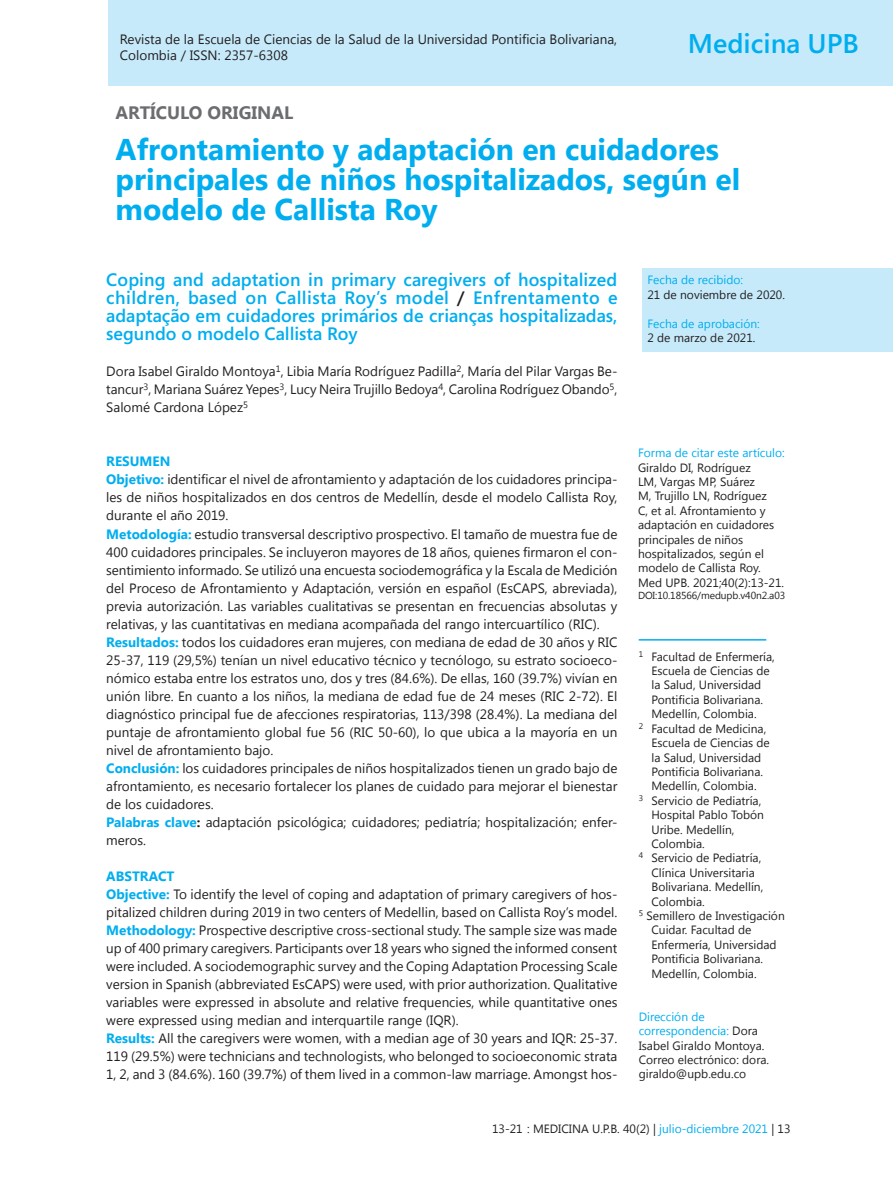
<style>
.page{position:relative;width:893px;height:1191px;background:#fff}
.page>*{position:absolute;margin:0;border:0;box-sizing:border-box;transform-origin:0 0}
._4_titulo_articulo{font:700 30px/30px "Segoe UI";color:#00aeef}
._5_titulo_articulo_i{font:600 27px "Segoe";color:#00aeef}
._5_titulo_articulo_i-2{font:600 18px/18px "Segoe";color:#00aeef;text-align:justify}
._3_seccion{font:700 18px "Segoe UI";color:#6c6d70}
._6_resumen_y_claves{font:13.5px/18px "Segoe UI";color:#231f20;text-align:justify}
._1_contenido{font:13.5px/16.5px "Segoe UI";color:#231f20}
._6_resumen_y_claves-2{font:700 13.5px "Segoe UI";color:#00aeef}
.pies_de_pagina{font:12px/14.4px "Segoe UI";color:#231f20}
.como_citar_y_direcci{font:12px/14.4px "Segoe UI";color:#231f20}
._2_corrido{font:12px "Segoe UI";color:#231f20}
.como_citar_y_direcci-2{font:12px "Segoe UI";color:#00aeef}
.como_citar_y_direcci-3{font:10.2px "Segoe UI";letter-spacing:-.01em;color:#231f20}
.s1{color:#231f20}
.s2{font-weight:700;color:#00aeef}
.s3{font-weight:700}
.s4{color:#00aeef}
</style>
<div class="page">
<div style="left:643px;top:268px;width:250px;height:84px;background:#c6eafa"></div>
<hr style="left:639px;top:639px;width:127px;height:1px;background:#00aeef">
<div style="left:108px;top:0;width:785px;height:85px;background:#c6eafa"></div>
<p class="_1_contenido" style="left:120px;top:30px;width:499px">Revista de la Escuela de Ciencias de la Salud de la Universidad Pontificia Bolivariana,<br>Colombia / ISSN: 2357-6308</p>
<p class="_5_titulo_articulo_i" style="left:688px;top:28px;width:172px">Medicina UPB</p>
<p class="_3_seccion" style="left:116px;top:100px;width:179px">ARTÍCULO ORIGINAL</p>
<p class="_4_titulo_articulo" style="left:116px;top:133px;width:626px">Afrontamiento y adaptación en cuidadores principales de niños hospitalizados, según el modelo de Callista Roy</p>
<p class="_5_titulo_articulo_i-2" style="left:106px;top:271px;width:513px">Coping and adaptation in primary caregivers of hospitalized children, based on Callista Roy’s model <span class="s1">/</span> Enfrentamento e adaptação em cuidadores primários de crianças hospitalizadas, segundo o modelo Callista Roy</p>
<p class="_6_resumen_y_claves" style="left:106px;top:362px;width:513px">Dora Isabel Giraldo Montoya<sup>1</sup>, Libia María Rodríguez Padilla<sup>2</sup>, María del Pilar Vargas Be&shy;tancur<sup>3</sup>, Mariana Suárez Yepes<sup>3</sup>, Lucy Neira Trujillo Bedoya<sup>4</sup>, Carolina Rodríguez Obando<sup>5</sup>, Salomé Cardona López<sup>5</sup></p>
<p class="_6_resumen_y_claves-2" style="left:106px;top:452px;width:66px">RESUMEN</p>
<p class="_6_resumen_y_claves" style="left:106px;top:470px;width:513px"><span class="s2">Objetivo:</span> identificar el nivel de afrontamiento y adaptación de los cuidadores principa&shy;les de niños hospitalizados en dos centros de Medellín, desde el modelo Callista Roy, durante el año 2019.</p>
<p class="_6_resumen_y_claves" style="left:106px;top:524px;width:513px"><span class="s2">Metodología:</span> estudio transversal descriptivo prospectivo. El tamaño de muestra fue de 400 cuidadores principales. Se incluyeron mayores de 18 años, quienes firmaron el con&shy;sentimiento informado. Se utilizó una encuesta sociodemográfica y la Escala de Medición del Proceso de Afrontamiento y Adaptación, versión en español (EsCAPS, abreviada), previa autorización. Las variables cualitativas se presentan en frecuencias absolutas y relativas, y las cuantitativas en mediana acompañada del rango intercuartílico (RIC).</p>
<p class="_6_resumen_y_claves" style="left:106px;top:632px;width:513px"><span class="s2">Resultados:</span> todos los cuidadores eran mujeres, con mediana de edad de 30 años y RIC 25-37, 119 (29,5%) tenían un nivel educativo técnico y tecnólogo, su estrato socioeco&shy;nómico estaba entre los estratos uno, dos y tres (84.6%). De ellas, 160 (39.7%) vivían en unión libre. En cuanto a los niños, la mediana de edad fue de 24 meses (RIC 2-72). El diagnóstico principal fue de afecciones respiratorias, 113/398 (28.4%). La mediana del puntaje de afrontamiento global fue 56 (RIC 50-60), lo que ubica a la mayoría en un nivel de afrontamiento bajo.</p>
<p class="_6_resumen_y_claves" style="left:106px;top:758px;width:513px"><span class="s2">Conclusión:</span> los cuidadores principales de niños hospitalizados tienen un grado bajo de afrontamiento, es necesario fortalecer los planes de cuidado para mejorar el bienestar de los cuidadores.</p>
<p class="_6_resumen_y_claves" style="left:106px;top:812px;width:513px"><span class="s2">Palabras clave</span><span class="s3">:</span> adaptación psicológica; cuidadores; pediatría; hospitalización; enfer&shy;meros.</p>
<p class="_6_resumen_y_claves-2" style="left:106px;top:866px;width:70px">ABSTRACT</p>
<p class="_6_resumen_y_claves" style="left:106px;top:884px;width:513px"><span class="s2">Objective:</span> To identify the level of coping and adaptation of primary caregivers of hos&shy;pitalized children during 2019 in two centers of Medellin, based on Callista Roy’s model.</p>
<p class="_6_resumen_y_claves" style="left:106px;top:920px;width:513px"><span class="s2">Methodology:</span> Prospective descriptive cross-sectional study. The sample size was made up of 400 primary caregivers. Participants over 18 years who signed the informed consent were included. A sociodemographic survey and the Coping Adaptation Processing Scale version in Spanish (abbreviated EsCAPS) were used, with prior authorization. Qualitative variables were expressed in absolute and relative frequencies, while quantitative ones were expressed using median and interquartile range (IQR).</p>
<p class="_6_resumen_y_claves" style="left:106px;top:1028px;width:513px"><span class="s2">Results:</span> All the caregivers were women, with a median age of 30 years and IQR: 25-37.<br>119 (29.5%) were technicians and technologists, who belonged to socioeconomic strata 1, 2, and 3 (84.6%). 160 (39.7%) of them lived in a common-law marriage. Amongst hos-</p>
<p class="como_citar_y_direcci-2" style="left:647px;top:272px;width:97px">Fecha de recibido:</p>
<p class="como_citar_y_direcci" style="left:647px;top:287px;width:139px">21 de noviembre de 2020.</p>
<p class="como_citar_y_direcci-2" style="left:647px;top:315px;width:114px">Fecha de aprobación:</p>
<p class="como_citar_y_direcci" style="left:647px;top:330px;width:110px">2 de marzo de 2021.</p>
<p class="como_citar_y_direcci" style="left:638px;top:445px;width:148px"><span class="s4">Forma de citar este artículo:<br></span>Giraldo DI, Rodríguez<br>LM, Vargas MP, Suárez<br>M, Trujillo LN, Rodríguez<br>C, et al. Afrontamiento y adaptación en cuidadores principales de niños hospitalizados, según el modelo de Callista Roy.<br>Med UPB. 2021;40(2):13-21.</p>
<p class="como_citar_y_direcci-3" style="left:638px;top:588px;width:149px">DOI:10.18566/medupb.v40n2.a03</p>
<p class="pies_de_pagina" style="left:651px;top:648px;width:125px;text-indent:-13px"><sup>1</sup> Facultad de Enfermería,<br>Escuela de Ciencias de la Salud, Universidad<br>Pontificia Bolivariana.<br>Medellín, Colombia.</p>
<p class="pies_de_pagina" style="left:651px;top:720px;width:120px;text-indent:-13px"><sup>2</sup> Facultad de Medicina,<br>Escuela de Ciencias de la Salud, Universidad<br>Pontificia Bolivariana.<br>Medellín, Colombia.</p>
<p class="pies_de_pagina" style="left:651px;top:792px;width:114px;text-indent:-13px"><sup>3</sup> Servicio de Pediatría,<br>Hospital Pablo Tobón<br>Uribe. Medellín,<br>Colombia.</p>
<p class="pies_de_pagina" style="left:651px;top:850px;width:113px;text-indent:-13px"><sup>4</sup> Servicio de Pediatría,<br>Clínica Universitaria<br>Bolivariana. Medellín,<br>Colombia.</p>
<p class="pies_de_pagina" style="left:651px;top:908px;width:135px;text-indent:-13px"><sup>5</sup> Semillero de Investigación<br>Cuidar. Facultad de<br>Enfermería, Universidad<br>Pontificia Bolivariana.<br>Medellín, Colombia.</p>
<p class="como_citar_y_direcci" style="left:639px;top:1008px;width:132px"><span class="s4">Dirección de correspondencia:</span> Dora<br>Isabel Giraldo Montoya.<br>Correo electrónico: dora. giraldo@upb.edu.co</p>
<p class="_2_corrido" style="left:492px;top:1120px;width:300px">13-21 : MEDICINA U.P.B. 40(2) | <span class="s4">julio-diciembre 2021</span> | 13</p>
</div>
